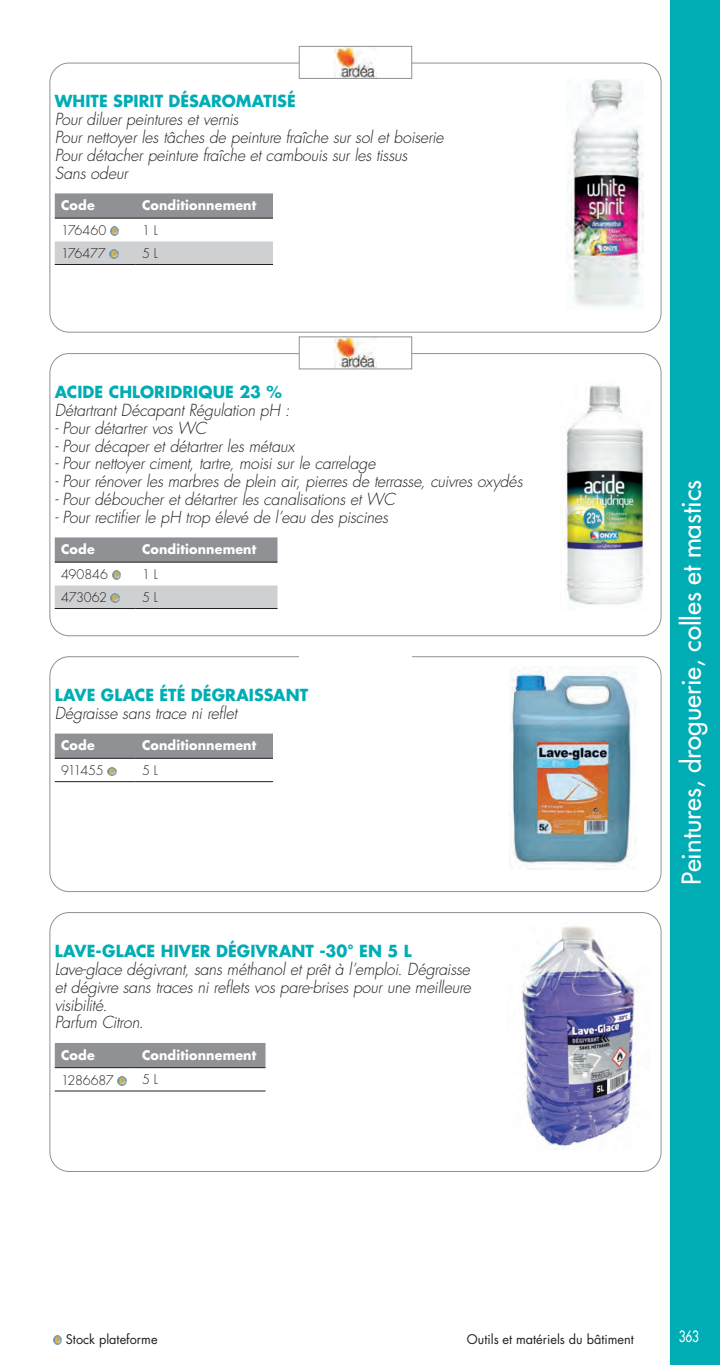
<style>
.page{position:relative;width:720px;height:1365px;background:#fff}
.page>*{position:absolute;margin:0;border:0;box-sizing:border-box;transform-origin:0 0}
.t1{font:25.38px "Futura";color:#fff}
.t2{font:italic 300 16.28px/17.8px "Futura";letter-spacing:-.01em;color:#231f20}
.t3{font:700 16.28px "Futura";letter-spacing:.005em;color:#00adb5}
.t4{font:15.22px "Futura";color:#fff;scale:.78 1}
.t5{font:700 12.95px "Futura";letter-spacing:.015em;color:#fff}
.t6{font:300 12.95px "Futura";letter-spacing:-.025em;color:#231f20}
.t7{font:12.95px "Futura";color:#231f20}
</style>
<div class="page">
<div style="left:669px;top:0;width:50px;height:1364px;background:#00adb5"></div>
<svg style="left:53px;top:1335px;width:9px;height:9px"></svg>
<svg style="left:55px;top:193px;width:218px;height:25px;background:#8f9194"></svg>
<hr style="left:55px;top:218px;width:81px;height:1px;background:#231f20">
<hr style="left:136px;top:218px;width:137px;height:1px;background:#231f20">
<hr style="left:55px;top:264px;width:81px;height:1px;background:#231f20">
<hr style="left:136px;top:264px;width:137px;height:1px;background:#231f20">
<svg style="left:110px;top:227px;width:9px;height:8px"></svg>
<div style="left:55px;top:241px;width:218px;height:23px;background:#cfd0d2"></div>
<img style="left:566px;top:80px;width:77px;height:227px">
<img style="left:334px;top:48px;width:42px;height:29px">
<div style="left:298px;top:46px;width:114px;height:33px;border:1px solid #8f9194"></div>
<svg style="left:55px;top:537px;width:222px;height:25px;background:#8f9194"></svg>
<hr style="left:55px;top:562px;width:81px;height:1px;background:#231f20">
<hr style="left:136px;top:562px;width:141px;height:1px;background:#231f20">
<hr style="left:55px;top:608px;width:81px;height:1px;background:#231f20">
<hr style="left:136px;top:608px;width:141px;height:1px;background:#231f20">
<svg style="left:112px;top:571px;width:8px;height:8px"></svg>
<div style="left:55px;top:585px;width:222px;height:23px;background:#cfd0d2"></div>
<img style="left:564px;top:385px;width:82px;height:220px">
<img style="left:334px;top:338px;width:42px;height:29px">
<div style="left:298px;top:336px;width:114px;height:33px;border:1px solid #8f9194"></div>
<svg style="left:55px;top:733px;width:218px;height:25px;background:#909295"></svg>
<hr style="left:55px;top:758px;width:81px;height:1px;background:#231f20">
<hr style="left:136px;top:758px;width:137px;height:1px;background:#231f20">
<hr style="left:55px;top:781px;width:81px;height:1px;background:#231f20">
<hr style="left:136px;top:781px;width:137px;height:1px;background:#231f20">
<svg style="left:108px;top:767px;width:8px;height:8px"></svg>
<img style="left:509px;top:666px;width:127px;height:203px">
<div style="left:49px;top:656px;width:612px;height:236px;border:1px solid #8f9194;border-radius:19px"></div>
<div style="left:299px;top:640px;width:112px;height:32px;background:#fff"></div>
<div style="left:55px;top:1043px;width:210px;height:24px;background:#8f9194"></div>
<hr style="left:55px;top:1067px;width:81px;height:1px;background:#231f20">
<hr style="left:136px;top:1067px;width:129px;height:1px;background:#231f20">
<hr style="left:55px;top:1090px;width:81px;height:1px;background:#231f20">
<hr style="left:136px;top:1090px;width:129px;height:1px;background:#231f20">
<svg style="left:117px;top:1076px;width:9px;height:9px"></svg>
<img style="left:521px;top:926px;width:116px;height:222px">
<div style="left:49px;top:912px;width:612px;height:259px;border:1px solid #8f9194;border-radius:19px"></div>
<p class="t3" style="left:55px;top:91px;width:242px">WHITE SPIRIT DÉSAROMATISÉ</p>
<p class="t2" style="left:55px;top:111px;width:390px">Pour diluer peintures et vernis<br>Pour nettoyer les tâches de peinture fraîche sur sol et boiserie Pour détacher peinture fraîche et cambouis sur les tissus<br>Sans odeur</p>
<p class="t5" style="left:61px;top:197px;width:35px">Code</p>
<p class="t5" style="left:142px;top:197px;width:116px">Conditionnement</p>
<p class="t6" style="left:61px;top:222px;width:47px">176460</p>
<p class="t6" style="left:142px;top:222px;width:17px">1 L</p>
<p class="t6" style="left:61px;top:245px;width:46px">176477</p>
<p class="t6" style="left:142px;top:245px;width:17px">5 L</p>
<p class="t3" style="left:55px;top:381px;width:228px">ACIDE CHLORIDRIQUE 23 %</p>
<p class="t2" style="left:55px;top:401px;width:236px">Détartrant Décapant Régulation pH :</p>
<p class="t2" style="left:55px;top:419px;width:153px">- Pour détartrer vos WC</p>
<p class="t2" style="left:55px;top:437px;width:241px">- Pour décaper et détartrer les métaux</p>
<p class="t2" style="left:55px;top:455px;width:322px">- Pour nettoyer ciment, tartre, moisi sur le carrelage</p>
<p class="t2" style="left:55px;top:473px;width:469px">- Pour rénover les marbres de plein air, pierres de terrasse, cuivres oxydés</p>
<p class="t2" style="left:55px;top:490px;width:341px">- Pour déboucher et détartrer les canalisations et WC</p>
<p class="t2" style="left:55px;top:508px;width:334px">- Pour rectifier le pH trop élevé de l’eau des piscines</p>
<p class="t5" style="left:61px;top:541px;width:35px">Code</p>
<p class="t5" style="left:142px;top:541px;width:116px">Conditionnement</p>
<p class="t6" style="left:61px;top:566px;width:48px">490846</p>
<p class="t6" style="left:142px;top:566px;width:17px">1 L</p>
<p class="t6" style="left:61px;top:589px;width:47px">473062</p>
<p class="t6" style="left:142px;top:589px;width:17px">5 L</p>
<p class="t3" style="left:55px;top:684px;width:255px">LAVE GLACE ÉTÉ DÉGRAISSANT</p>
<p class="t2" style="left:55px;top:704px;width:184px">Dégraisse sans trace ni reflet</p>
<p class="t5" style="left:61px;top:737px;width:35px">Code</p>
<p class="t5" style="left:142px;top:737px;width:116px">Conditionnement</p>
<p class="t6" style="left:61px;top:762px;width:44px">911455</p>
<p class="t6" style="left:142px;top:762px;width:17px">5 L</p>
<p class="t3" style="left:55px;top:940px;width:358px">LAVE-GLACE HIVER DÉGIVRANT -30° EN 5 L</p>
<p class="t2" style="left:55px;top:960px;width:417px">Lave-glace dégivrant, sans méthanol et prêt à l’emploi. Dégraisse et dégivre sans traces ni reflets vos pare-brises pour une meilleure visibilité.<br>Parfum Citron.</p>
<p class="t5" style="left:61px;top:1046px;width:35px">Code</p>
<p class="t5" style="left:142px;top:1046px;width:116px">Conditionnement</p>
<p class="t6" style="left:61px;top:1071px;width:54px">1286687</p>
<p class="t6" style="left:142px;top:1071px;width:17px">5 L</p>
<h1 class="t1" style="left:675px;top:885px;width:406px;rotate:-90deg">Peintures, droguerie, colles et mastics</h1>
<p class="t7" style="left:66px;top:1330px;width:93px">Stock plateforme</p>
<p class="t7" style="left:466px;top:1330px;width:168px">Outils et matériels du bâtiment</p>
<p class="t4" style="left:678px;top:1326px;width:27px">363</p>
</div>
